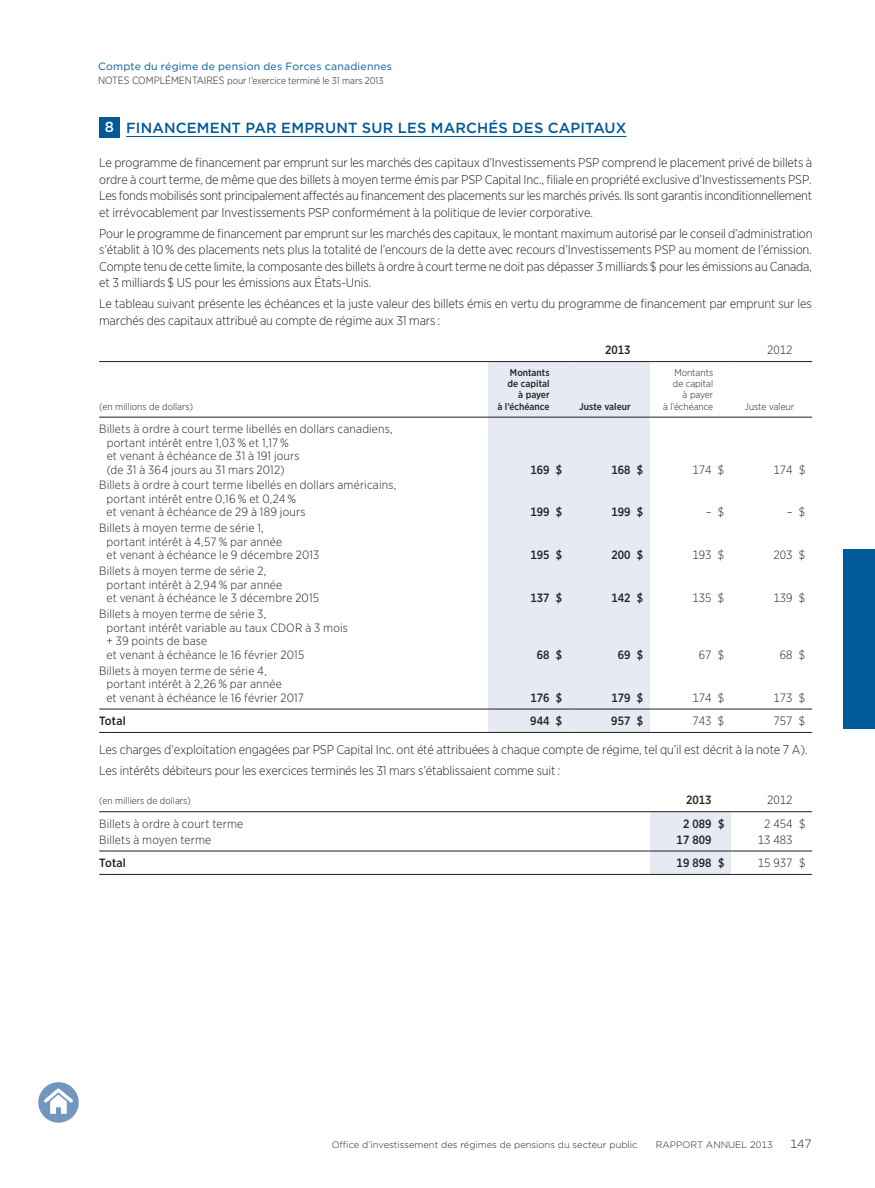
<style>
.page{position:relative;width:875px;height:1188px;background:#fff}
.page>*{position:absolute;margin:0;border:0;box-sizing:border-box;transform-origin:0 0}
.t1{font:500 14.7px "Gotham";letter-spacing:.01em;color:#005a97}
.t2{font:300 12.75px/16.5px "Gotham Narrow";letter-spacing:-.01em;color:#231f20;text-align:justify}
.t3{font:300 12px/13.5px "Gotham Narrow";letter-spacing:.015em;color:#231f20}
.t4{font:500 12px "Gotham Narrow";color:#231f20}
.t5{font:300 12px "Gotham";color:#231f20}
.t6{font:10.5px "Gotham";letter-spacing:.025em;color:#005a97}
.t7{font:300 9.75px/11.2px "Gotham Narrow";color:#231f20;text-align:right}
.t8{font:500 9.75px/11.2px "Gotham Narrow";color:#231f20;text-align:right}
.t9{font:300 9.3px "Gotham";color:#231f20}
.s1{font-size:10.5px}
.s2{color:#fff}
</style>
<div class="page">
<div style="left:843px;top:549px;width:32px;height:180px;background:#005a97"></div>
<hr style="left:126px;top:136px;width:500px;height:1px;background:#005a97">
<div style="left:99px;top:117px;width:20px;height:20px;background:#005a97"></div>
<div style="left:488px;top:362px;width:162px;height:370px;background:#e5eaf3"></div>
<hr style="left:99px;top:361px;width:389px;height:1px;background:#231f20">
<hr style="left:99px;top:417px;width:389px;height:1px;background:#231f20">
<hr style="left:99px;top:709px;width:389px;height:1px;background:#231f20">
<hr style="left:99px;top:732px;width:389px;height:1px;background:#231f20">
<hr style="left:488px;top:732px;width:81px;height:1px;background:#231f20">
<hr style="left:569px;top:732px;width:81px;height:1px;background:#231f20">
<hr style="left:650px;top:732px;width:81px;height:1px;background:#231f20">
<hr style="left:731px;top:732px;width:81px;height:1px;background:#231f20">
<hr style="left:488px;top:361px;width:81px;height:1px;background:#231f20">
<hr style="left:488px;top:417px;width:81px;height:1px;background:#231f20">
<hr style="left:569px;top:361px;width:81px;height:1px;background:#231f20">
<hr style="left:569px;top:417px;width:81px;height:1px;background:#231f20">
<hr style="left:488px;top:709px;width:81px;height:1px;background:#231f20">
<hr style="left:569px;top:709px;width:81px;height:1px;background:#231f20">
<hr style="left:650px;top:361px;width:81px;height:1px;background:#231f20">
<hr style="left:731px;top:361px;width:81px;height:1px;background:#231f20">
<hr style="left:650px;top:417px;width:81px;height:1px;background:#231f20">
<hr style="left:731px;top:417px;width:81px;height:1px;background:#231f20">
<hr style="left:650px;top:709px;width:81px;height:1px;background:#231f20">
<hr style="left:731px;top:709px;width:81px;height:1px;background:#231f20">
<div style="left:650px;top:812px;width:81px;height:62px;background:#e5eaf3"></div>
<hr style="left:99px;top:811px;width:551px;height:1px;background:#231f20">
<hr style="left:99px;top:851px;width:551px;height:1px;background:#231f20">
<hr style="left:99px;top:874px;width:551px;height:1px;background:#231f20">
<hr style="left:650px;top:851px;width:81px;height:1px;background:#231f20">
<hr style="left:650px;top:874px;width:81px;height:1px;background:#231f20">
<hr style="left:650px;top:811px;width:81px;height:1px;background:#231f20">
<hr style="left:731px;top:811px;width:81px;height:1px;background:#231f20">
<hr style="left:731px;top:851px;width:81px;height:1px;background:#231f20">
<hr style="left:731px;top:874px;width:81px;height:1px;background:#231f20">
<div style="left:38px;top:1082px;width:41px;height:41px;background:#7296c2;border-radius:50%"></div>
<svg style="left:44px;top:1088px;width:29px;height:26px"></svg>
<p class="t6" style="left:98px;top:60px;width:295px">Compte du régime de pension des Forces canadiennes</p>
<p class="t7" style="left:98px;top:75px;width:287px"><span class="s1">Notes complémentaires</span> pour l’exercice terminé le 31 mars 2013</p>
<p class="t1" style="left:105px;top:118px;width:522px"><span class="s2">8</span> FINANCEMENT PAR EMPRUNT SUR LES MARCHÉS DES CAPITAUX</p>
<p class="t2" style="left:99px;top:154px;width:714px">Le programme de financement par emprunt sur les marchés des capitaux d’Investissements PSP comprend le placement privé de billets à ordre à court terme, de même que des billets à moyen terme émis par PSP Capital Inc., filiale en propriété exclusive d’Investissements PSP.<br>Les fonds mobilisés sont principalement affectés au financement des placements sur les marchés privés. Ils sont garantis inconditionnellement et irrévocablement par Investissements PSP conformément à la politique de levier corporative.</p>
<p class="t2" style="left:99px;top:225px;width:715px">Pour le programme de financement par emprunt sur les marchés des capitaux, le montant maximum autorisé par le conseil d’administration s’établit à 10 % des placements nets plus la totalité de l’encours de la dette avec recours d’Investissements PSP au moment de l’émission.<br>Compte tenu de cette limite, la composante des billets à ordre à court terme ne doit pas dépasser 3 milliards$ pour les émissions au Canada, et 3 milliards $ US pour les émissions aux États-Unis.</p>
<p class="t2" style="left:99px;top:295px;width:714px">Le tableau suivant présente les échéances et la juste valeur des billets émis en vertu du programme de financement par emprunt sur les marchés des capitaux attribué au compte de régime aux 31 mars :</p>
<p class="t4" style="left:605px;top:342px;width:27px">2013</p>
<p class="t3" style="left:767px;top:343px;width:27px">2012</p>
<p class="t7" style="left:99px;top:400px;width:95px">(en millions de dollars)</p>
<p class="t3" style="left:107px;top:422px;width:287px;text-indent:-7px">Billets à ordre à court terme libellés en dollars canadiens, portant intérêt entre 1,03 % et 1,17 %<br>et venant à échéance de 31 à 191 jours<br>(de 31 à 364 jours au 31 mars 2012)</p>
<p class="t3" style="left:107px;top:478px;width:291px;text-indent:-8px">Billets à ordre à court terme libellés en dollars américains, portant intérêt entre 0,16 % et 0,24 %<br>et venant à échéance de 29 à 189 jours</p>
<p class="t3" style="left:107px;top:521px;width:214px;text-indent:-8px">Billets à moyen terme de série 1,<br>portant intérêt à 4,57 % par année<br>et venant à échéance le 9 décembre 2013</p>
<p class="t3" style="left:107px;top:564px;width:214px;text-indent:-8px">Billets à moyen terme de série 2,<br>portant intérêt à 2,94 % par année<br>et venant à échéance le 3 décembre 2015</p>
<p class="t3" style="left:107px;top:607px;width:243px;text-indent:-8px">Billets à moyen terme de série 3,<br>portant intérêt variable au taux CDOR à 3 mois + 39 points de base<br>et venant à échéance le 16 février 2015</p>
<p class="t3" style="left:107px;top:663px;width:199px;text-indent:-8px">Billets à moyen terme de série 4, portant intérêt à 2,26 % par année<br>et venant à échéance le 16 février 2017</p>
<p class="t8" style="left:497px;top:367px;width:54px">Montants de capital<br>à payer<br>à l’échéance</p>
<p class="t8" style="left:579px;top:400px;width:53px">Juste valeur</p>
<p class="t7" style="left:663px;top:367px;width:51px">Montants de capital<br>à payer<br>à l’échéance</p>
<p class="t7" style="left:744px;top:400px;width:51px">Juste valeur</p>
<p class="t4" style="left:530px;top:462px;width:33px">169 $</p>
<p class="t4" style="left:611px;top:462px;width:33px">168 $</p>
<p class="t3" style="left:692px;top:462px;width:33px">174 $</p>
<p class="t3" style="left:773px;top:462px;width:33px">174 $</p>
<p class="t4" style="left:530px;top:505px;width:33px">199 $</p>
<p class="t4" style="left:611px;top:505px;width:33px">199 $</p>
<p class="t3" style="left:706px;top:505px;width:20px">– $</p>
<p class="t3" style="left:787px;top:505px;width:20px">– $</p>
<p class="t4" style="left:530px;top:548px;width:33px">195 $</p>
<p class="t4" style="left:611px;top:548px;width:33px">200 $</p>
<p class="t3" style="left:692px;top:548px;width:33px">193 $</p>
<p class="t3" style="left:773px;top:548px;width:33px">203 $</p>
<p class="t4" style="left:530px;top:590px;width:33px">137 $</p>
<p class="t4" style="left:611px;top:590px;width:33px">142 $</p>
<p class="t3" style="left:692px;top:591px;width:33px">135 $</p>
<p class="t3" style="left:773px;top:591px;width:33px">139 $</p>
<p class="t4" style="left:537px;top:647px;width:27px">68 $</p>
<p class="t4" style="left:618px;top:647px;width:27px">69 $</p>
<p class="t3" style="left:699px;top:647px;width:27px">67 $</p>
<p class="t3" style="left:780px;top:647px;width:27px">68 $</p>
<p class="t4" style="left:530px;top:690px;width:33px">176 $</p>
<p class="t4" style="left:611px;top:690px;width:33px">179 $</p>
<p class="t3" style="left:692px;top:690px;width:33px">174 $</p>
<p class="t3" style="left:773px;top:690px;width:33px">173 $</p>
<p class="t4" style="left:99px;top:713px;width:28px">Total</p>
<p class="t4" style="left:530px;top:713px;width:33px">944 $</p>
<p class="t4" style="left:611px;top:713px;width:33px">957 $</p>
<p class="t3" style="left:692px;top:714px;width:33px">743 $</p>
<p class="t3" style="left:773px;top:714px;width:33px">757 $</p>
<p class="t2" style="left:99px;top:739px;width:710px;line-height:21px">Les charges d’exploitation engagées par PSP Capital Inc. ont été attribuées à chaque compte de régime, tel qu’il est décrit à la note 7 A).<br>Les intérêts débiteurs pour les exercices terminés les 31 mars s’établissaient comme suit :</p>
<p class="t7" style="left:99px;top:795px;width:93px">(en milliers de dollars)</p>
<p class="t4" style="left:686px;top:792px;width:27px">2013</p>
<p class="t3" style="left:767px;top:793px;width:27px">2012</p>
<p class="t3" style="left:99px;top:816px;width:145px">Billets à ordre à court terme</p>
<p class="t4" style="left:683px;top:816px;width:43px">2 089 $</p>
<p class="t3" style="left:764px;top:816px;width:43px">2 454 $</p>
<p class="t3" style="left:99px;top:832px;width:114px">Billets à moyen terme</p>
<p class="t4" style="left:677px;top:832px;width:36px">17 809</p>
<p class="t3" style="left:758px;top:832px;width:36px">13 483</p>
<p class="t4" style="left:99px;top:855px;width:28px">Total</p>
<p class="t4" style="left:677px;top:855px;width:49px">19 898 $</p>
<p class="t3" style="left:757px;top:856px;width:49px">15 937 $</p>
<p class="t9" style="left:332px;top:1138px;width:307px">Office d’investissement des régimes de pensions du secteur public</p>
<p class="t9" style="left:656px;top:1138px;width:118px">Rapport AnnuEl 2013</p>
<p class="t5" style="left:790px;top:1136px;width:23px">147</p>
</div>
